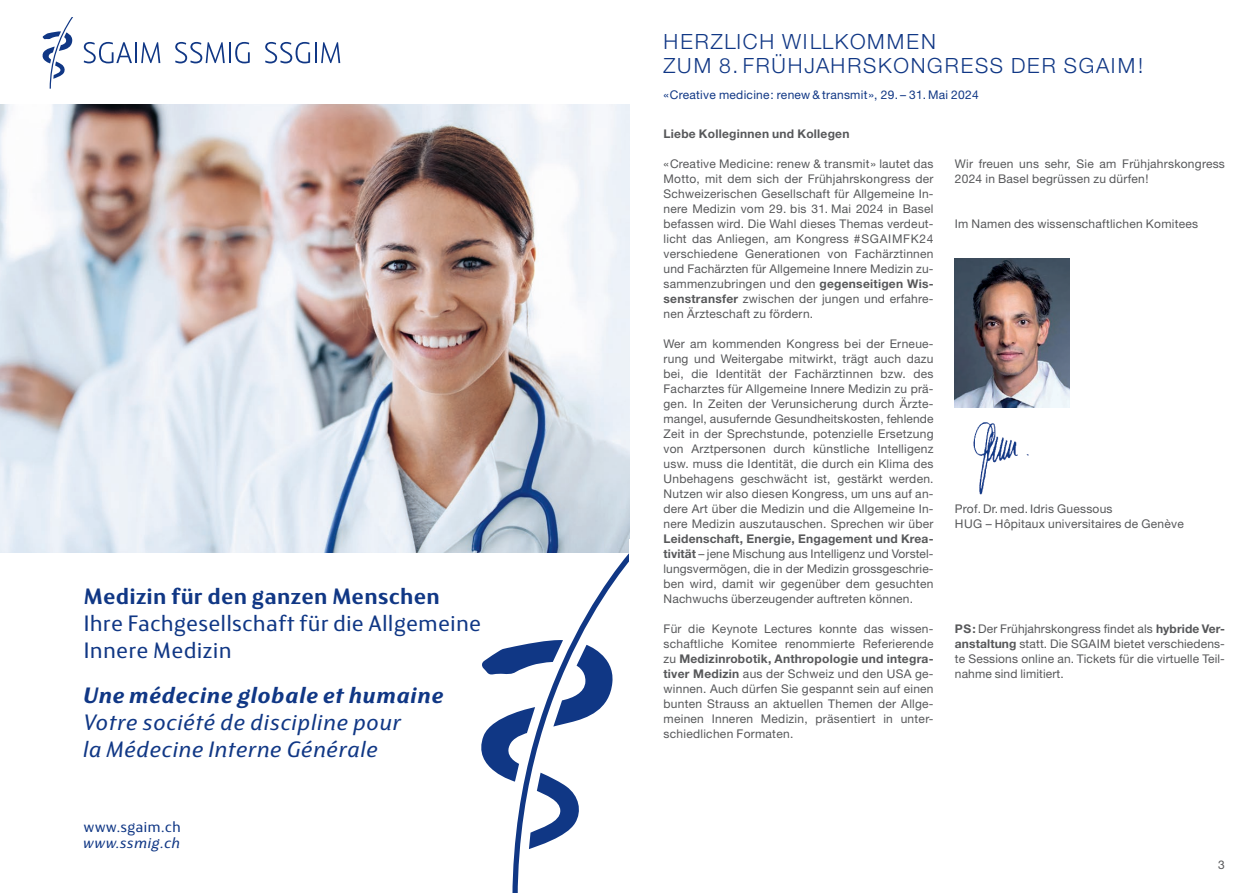
<style>
.page{position:relative;width:1259px;height:893px;background:#fff}
.page>*{position:absolute;margin:0;border:0;box-sizing:border-box;transform-origin:0 0}
.t1{font:italic 22.5px/27px "FS Blake";letter-spacing:.035em;color:#103785}
.t2{font:22.5px/27px "FS Blake";letter-spacing:.035em;color:#103785}
.t3{font:700 22.5px "FS Blake";letter-spacing:.04em;color:#103785}
.t4{font:italic 700 22.5px "FS Blake";letter-spacing:.04em;color:#103785}
.t5{font:300 21px/24px "Helvetica Neue LT Pro";letter-spacing:.08em;color:#103785}
.t6{font:15px "FS Blake";letter-spacing:.04em;color:#103785}
.t7{font:italic 15px "FS Blake";letter-spacing:.04em;color:#103785}
.t8{font:12px/15px "Helvetica Neue LT Pro";letter-spacing:.02em;color:#57585a;text-align:justify}
.t9{font:12px "Helvetica Neue LT Pro";letter-spacing:.02em;color:#103785}
.t10{font:700 12px "Helvetica Neue LT Pro";letter-spacing:.02em;color:#57585a}
.s1{font-weight:700}
</style>
<div class="page">
<img style="left:0;top:104px;width:629px;height:449px">
<svg style="left:42px;top:17px;width:31px;height:72px"></svg>
<svg style="left:84px;top:42px;width:48px;height:21px"></svg>
<hr style="left:135px;top:42px;width:2px;height:21px;background:#103785">
<svg style="left:141px;top:42px;width:19px;height:21px"></svg>
<svg style="left:175px;top:42px;width:50px;height:21px"></svg>
<hr style="left:229px;top:42px;width:2px;height:21px;background:#103785">
<svg style="left:235px;top:42px;width:15px;height:21px"></svg>
<svg style="left:265px;top:42px;width:45px;height:21px"></svg>
<hr style="left:315px;top:42px;width:2px;height:21px;background:#103785">
<svg style="left:321px;top:42px;width:19px;height:21px"></svg>
<svg style="left:481px;top:647px;width:27px;height:132px"></svg>
<svg style="left:508px;top:537px;width:122px;height:356px"></svg>
<div style="left:629px;top:539px;width:16px;height:24px;background:#fff"></div>
<img style="left:973px;top:422px;width:56px;height:72px">
<img style="left:955px;top:259px;width:114px;height:149px">
<h1 class="t3" style="left:84px;top:580px;width:357px">Medizin für den ganzen Menschen</h1>
<h1 class="t2" style="left:84px;top:608px;width:398px">Ihre Fachgesellschaft für die Allgemeine<br>Innere Medizin</h1>
<h1 class="t4" style="left:84px;top:679px;width:361px">Une médecine globale et humaine</h1>
<h1 class="t1" style="left:84px;top:707px;width:319px">Votre société de discipline pour la Médecine Interne Générale</h1>
<p class="t6" style="left:84px;top:816px;width:98px">www.sgaim.ch</p>
<p class="t7" style="left:84px;top:833px;width:98px">www.ssmig.ch</p>
<h2 class="t5" style="left:663px;top:29px;width:481px">HERZLICH WILLKOMMEN<br>ZUM 8. FRÜHJAHRSKONGRESS DER SGAIM!</h2>
<p class="t9" style="left:663px;top:87px;width:317px">«Creative medicine: renew &amp; transmit», 29. – 31. Mai 2024</p>
<p class="t10" style="left:663px;top:126px;width:187px">Liebe Kolleginnen und Kollegen</p>
<p class="t8" style="left:663px;top:156px;width:272px">«Creative Medicine: renew &amp; transmit» lautet das Motto, mit dem sich der Frühjahrskongress der Schweizerischen Gesellschaft für Allgemeine In&shy;nere Medizin vom 29. bis 31. Mai 2024 in Basel befassen wird. Die Wahl dieses Themas verdeut&shy;licht das Anliegen, am Kongress #SGAIMFK24 verschiedene Generationen von Fachärztinnen und Fachärzten für Allgemeine Innere Medizin zu&shy;sammenzubringen und den <span class="s1">gegenseitigen Wis&shy;senstransfer</span> zwischen der jungen und erfahre&shy;nen Ärzteschaft zu fördern.</p>
<p class="t8" style="left:663px;top:336px;width:272px">Wer am kommenden Kongress bei der Erneue&shy;rung und Weitergabe mitwirkt, trägt auch dazu bei, die Identität der Fachärztinnen bzw. des Facharztes für Allgemeine Innere Medizin zu prä&shy;gen. In Zeiten der Verunsicherung durch Ärzte&shy;mangel, ausufernde Gesundheitskosten, fehlende Zeit in der Sprechstunde, potenzielle Ersetzung von Arztpersonen durch künstliche Intelligenz usw. muss die Identität, die durch ein Klima des Unbehagens geschwächt ist, gestärkt werden.<br>Nutzen wir also diesen Kongress, um uns auf an&shy;dere Art über die Medizin und die Allgemeine In&shy;nere Medizin auszutauschen. Sprechen wir über</p>
<p class="t8" style="left:663px;top:531px;width:272px"><span class="s1">Leidenschaft, Energie, Engagement und Krea&shy;tivität</span> – jene Mischung aus Intelligenz und Vorstel&shy;lungsvermögen, die in der Medizin grossgeschrie&shy;ben wird, damit wir gegenüber dem gesuchten Nachwuchs überzeugender auftreten können.</p>
<p class="t8" style="left:663px;top:621px;width:272px">Für die Keynote Lectures konnte das wissen&shy;schaftliche Komitee renommierte Referierende zu <span class="s1">Medizinrobotik, Anthropologie und integra&shy;tiver Medizin</span> aus der Schweiz und den USA ge&shy;winnen. Auch dürfen Sie gespannt sein auf einen bunten Strauss an aktuellen Themen der Allge&shy;meinen Inneren Medizin, präsentiert in unter&shy;schiedlichen Formaten.</p>
<p class="t8" style="left:955px;top:155px;width:272px">Wir freuen uns sehr, Sie am Frühjahrskongress<br>2024 in Basel begrüssen zu dürfen!</p>
<p class="t8" style="left:955px;top:215px;width:245px">Im Namen des wissenschaftlichen Komitees</p>
<p class="t8" style="left:955px;top:500px;width:230px">Prof. Dr. med. Idris Guessous<br>HUG – Hôpitaux universitaires de Genève</p>
<p class="t8" style="left:955px;top:620px;width:272px"><span class="s1">PS:</span> Der Frühjahrskongress findet als <span class="s1">hybride Ver&shy;anstaltung</span> statt. Die SGAIM bietet verschiedens&shy;te Sessions online an. Tickets für die virtuelle Teil&shy;nahme sind limitiert.</p>
<p class="t8" style="left:1218px;top:857px;width:8px">3</p>
</div>
